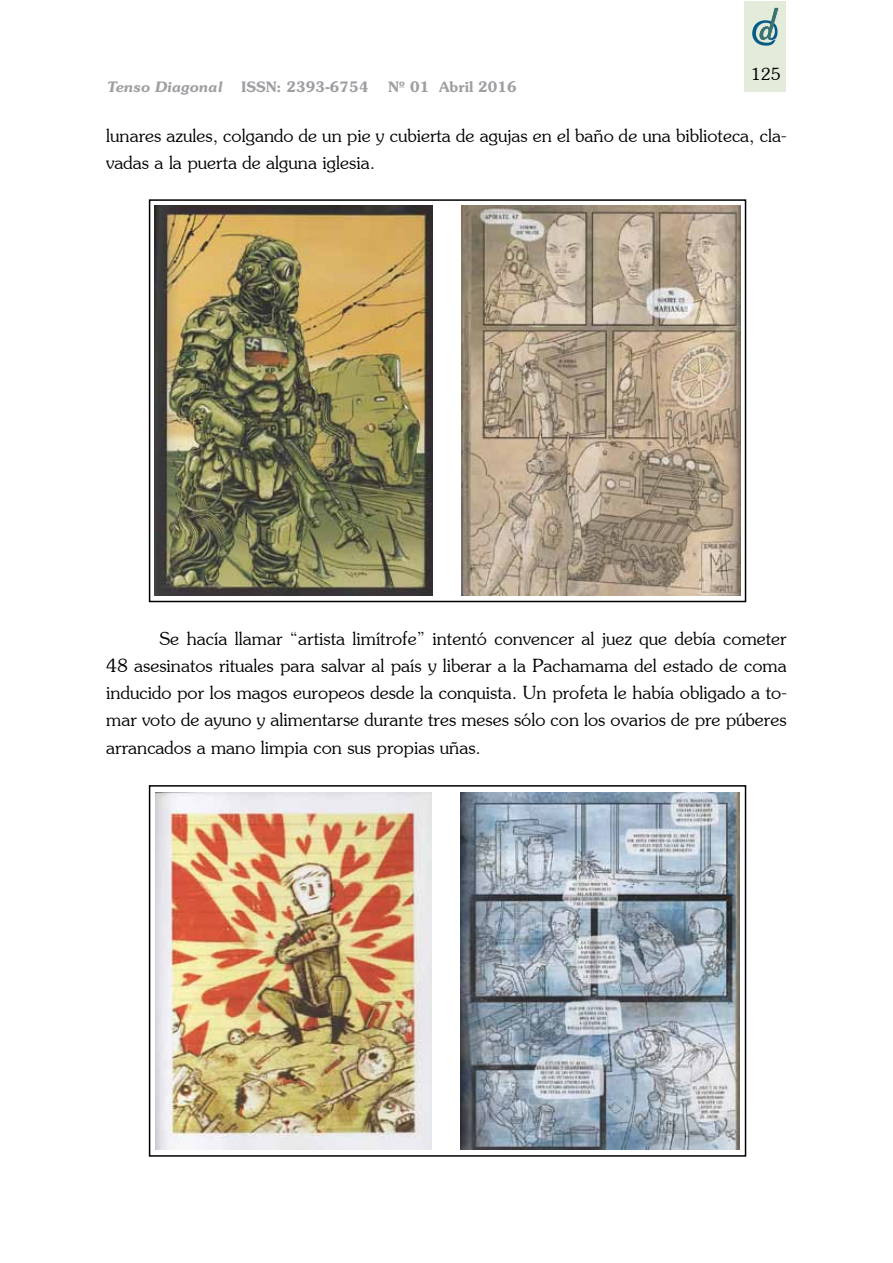
<style>
.page{position:relative;width:893px;height:1263px;background:#fff}
.page>*{position:absolute;margin:0;border:0;box-sizing:border-box;transform-origin:0 0}
.t1{font:18px/27px "Southern Plain";color:#000}
.t2{font:16.5px "Southern Plain";color:#000}
.t3{font:700 14.25px "Southern";color:#9d9fa2}
.t4{font:italic 700 14.25px "Southern";color:#9d9fa2}
</style>
<div class="page">
<div style="left:744px;top:2px;width:41px;height:90px;background:#e3ecdb"></div>
<svg style="left:752px;top:8px;width:27px;height:38px"></svg>
<img style="left:155px;top:206px;width:278px;height:390px">
<img style="left:461px;top:206px;width:279px;height:390px">
<img style="left:156px;top:792px;width:276px;height:358px">
<img style="left:460px;top:792px;width:279px;height:357px">
<div style="left:149px;top:199px;width:597px;height:403px;border:2px solid #000"></div>
<div style="left:149px;top:785px;width:597px;height:372px;border:2px solid #000"></div>
<p class="t2" style="left:751px;top:64px;width:31px">125</p>
<p class="t4" style="left:107px;top:78px;width:117px">Tenso Diagonal</p>
<p class="t3" style="left:242px;top:77px;width:129px">ISSN: 2393-6754</p>
<p class="t3" style="left:388px;top:77px;width:130px">Nº 01 Abril 2016</p>
<p class="t1" style="left:106px;top:121px;width:682px">lunares azules, colgando de un pie y cubierta de agujas en el baño de una biblioteca, cla&shy;vadas a la puerta de alguna iglesia.</p>
<p class="t1" style="left:106px;top:625px;width:682px;text-align:justify;text-indent:53px">Se hacía llamar “artista limítrofe” intentó convencer al juez que debía cometer 48 asesinatos rituales para salvar al país y liberar a la Pachamama del estado de coma inducido por los magos europeos desde la conquista. Un profeta le había obligado a to&shy;mar voto de ayuno y alimentarse durante tres meses sólo con los ovarios de pre púberes arrancados a mano limpia con sus propias uñas.</p>
</div>
